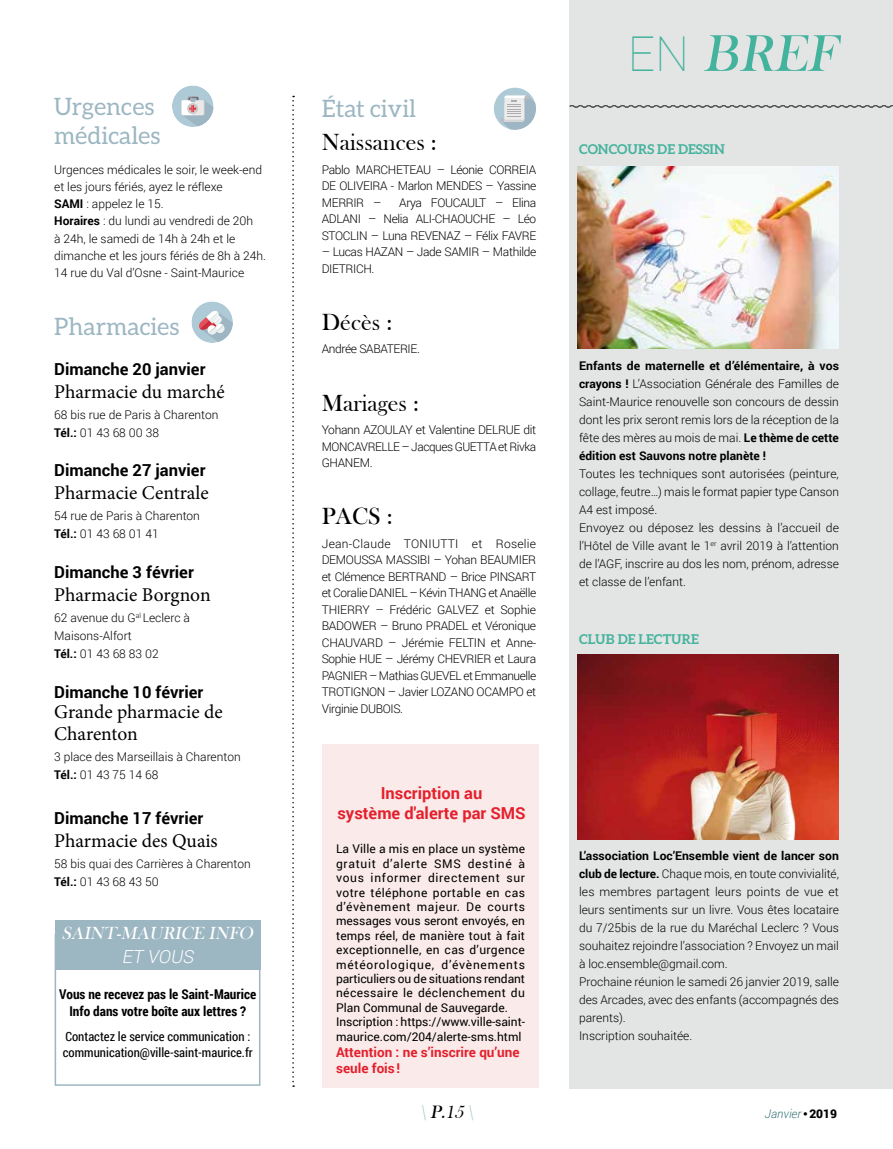
<style>
.page{position:relative;width:893px;height:1149px;background:#fff}
.page>*{position:absolute;margin:0;border:0;box-sizing:border-box;transform-origin:0 0}
.t1{font:italic 53.4px "Bask Old Face";color:#44b39d}
.t2{font:24px/28.8px "Aleo";color:#9cb6c2}
.t3{font:24px "Bask Old Face";color:#000}
.t4{font:19.5px/21.6px "Minion Pro";letter-spacing:-.005em;color:#000}
.t5{font:italic 18.45px "Bask Old Face";color:#000}
.t6{font:italic 18px "Bask Old Face";color:#fff}
.t7{font:italic 300 18px "Roboto";color:#fff}
.t8{font:700 16.5px "Roboto";color:#000}
.t9{font:700 16.5px/19.8px "Roboto";color:#e4202c;text-align:center}
.t10{font:700 13.5px/16.5px "Roboto Condensed";color:#000;text-align:center}
.t11{font:700 13.5px/16.2px "Roboto";color:#e4202c}
.t12{font:700 13.5px "Aleo";color:#44b39d}
.t13{font:12.75px/16.5px "Roboto Condensed";color:#000}
.t14{font:300 12px/18px "Roboto";color:#000}
.t15{font:12px/14.4px "Roboto";letter-spacing:.015em;color:#000}
.t16{font:300 12px/16.5px "Roboto";letter-spacing:-.03em;color:#000}
.t17{font:italic 300 12px "Roboto";color:#36737a}
.s1{font-weight:700}
.s2{font-family:"Roboto";font-weight:100;font-style:normal;font-size:48px}
.s3{color:#9cb6c2}
.s4{font-family:"Bask Old Face";font-weight:400;font-style:normal;color:#000}
.s5{font-weight:900;font-style:normal;color:#000}
</style>
<div class="page">
<div style="left:570px;top:0;width:323px;height:1087px;background:#e3e4e4"></div>
<img style="left:578px;top:166px;width:261px;height:183px">
<img style="left:578px;top:654px;width:261px;height:184px">
<div style="left:323px;top:744px;width:216px;height:343px;background:#faeaea"></div>
<div style="left:172px;top:85px;width:41px;height:42px;background:#afcad7;border-radius:50%"></div>
<svg style="left:181px;top:97px;width:32px;height:30px"></svg>
<div style="left:191px;top:301px;width:42px;height:42px;background:#afcad7;border-radius:50%"></div>
<svg style="left:197px;top:309px;width:36px;height:34px"></svg>
<svg style="left:292px;top:96px;width:2px;height:990px"></svg>
<svg style="left:494px;top:88px;width:42px;height:42px"></svg>
<svg style="left:569px;top:104px;width:324px;height:4px"></svg>
<div style="left:55px;top:933px;width:205px;height:152px;border:2px solid #9cb6c2"></div>
<div style="left:55px;top:920px;width:205px;height:49px;background:#9cb6c2"></div>
<h2 class="t2" style="left:54px;top:91px;width:107px">Urgences médicales</h2>
<p class="t14" style="left:54px;top:160px;width:213px;line-height:17.2px">Urgences médicales le soir, le week-end et les jours fériés, ayez le réflexe<br><span class="s1">SAMI</span> : appelez le 15.<br><span class="s1">Horaires</span> : du lundi au vendredi de 20h<br>à 24h, le samedi de 14h à 24h et le dimanche et les jours fériés de 8h à 24h.<br>14 rue du Val d’Osne - Saint-Maurice</p>
<h2 class="t2" style="left:54px;top:311px;width:126px">Pharmacies</h2>
<h3 class="t8" style="left:54px;top:357px;width:153px">Dimanche 20 janvier</h3>
<h3 class="t4" style="left:54px;top:380px;width:172px">Pharmacie du marché</h3>
<p class="t14" style="left:54px;top:405px;width:166px">68 bis rue de Paris à Charenton<br><span class="s1">Tél.:</span> 01 43 68 00 38</p>
<h3 class="t8" style="left:54px;top:458px;width:153px">Dimanche 27 janvier</h3>
<h3 class="t4" style="left:54px;top:482px;width:156px">Pharmacie Centrale</h3>
<p class="t14" style="left:54px;top:506px;width:147px">54 rue de Paris à Charenton<br><span class="s1">Tél.:</span> 01 43 68 01 41</p>
<h3 class="t8" style="left:54px;top:560px;width:141px">Dimanche 3 février</h3>
<h3 class="t4" style="left:54px;top:584px;width:158px">Pharmacie Borgnon</h3>
<p class="t14" style="left:54px;top:608px;width:137px">62 avenue du G<sup>al</sup> Leclerc à<br>Maisons-Alfort<br><span class="s1">Tél.:</span> 01 43 68 83 02</p>
<h3 class="t8" style="left:54px;top:680px;width:151px">Dimanche 10 février</h3>
<h3 class="t4" style="left:54px;top:701px;width:170px">Grande pharmacie de<br>Charenton</h3>
<p class="t14" style="left:54px;top:747px;width:188px">3 place des Marseillais à Charenton<br><span class="s1">Tél.:</span> 01 43 75 14 68</p>
<h3 class="t8" style="left:54px;top:806px;width:151px">Dimanche 17 février</h3>
<h3 class="t4" style="left:54px;top:829px;width:165px">Pharmacie des Quais</h3>
<p class="t14" style="left:54px;top:853px;width:198px">58 bis quai des Carrières à Charenton<br><span class="s1">Tél.:</span> 01 43 68 43 50</p>
<h3 class="t6" style="left:62px;top:922px;width:196px">SAINT-MAURICE INFO</h3>
<h3 class="t7" style="left:122px;top:944px;width:77px">ET VOUS</h3>
<p class="t10" style="left:59px;top:985px;width:198px">Vous ne recevez pas le Saint-Maurice<br>Info dans votre boîte aux lettres ?</p>
<p class="t13" style="left:63px;top:1027px;width:192px">Contactez le service communication : communication@ville-saint-maurice.fr</p>
<h2 class="t2" style="left:322px;top:93px;width:96px">État civil</h2>
<h2 class="t3" style="left:322px;top:129px;width:117px">Naissances :</h2>
<p class="t14" style="left:322px;top:161px;width:216px;line-height:16.5px;text-align:justify">Pablo MARCHETEAU – Léonie CORREIA DE OLIVEIRA - Marlon MENDES – Yassine MERRIR –</p>
<p class="t14" style="left:322px;top:194px;width:216px;line-height:16.5px;text-align:justify;text-indent:77px">Arya FOUCAULT – Elina ADLANI – Nelia ALI-CHAOUCHE – Léo STOCLIN – Luna REVENAZ – Félix FAVRE</p>
<p class="t16" style="left:322px;top:243px;width:216px">– Lucas HAZAN – Jade SAMIR – Mathilde<br>DIETRICH.</p>
<h2 class="t3" style="left:322px;top:309px;width:72px">Décès :</h2>
<p class="t16" style="left:322px;top:340px;width:100px">Andrée SABATERIE.</p>
<h2 class="t3" style="left:322px;top:389px;width:99px">Mariages :</h2>
<p class="t14" style="left:322px;top:421px;width:216px;line-height:16.5px;text-align:justify">Yohann AZOULAY et Valentine DELRUE dit MONCAVRELLE – Jacques GUETTA et Rivka GHANEM.</p>
<h2 class="t3" style="left:322px;top:503px;width:72px">PACS :</h2>
<p class="t14" style="left:322px;top:534px;width:216px;line-height:16.5px;text-align:justify">Jean-Claude TONIUTTI et Roselie DEMOUSSA MASSIBI – Yohan BEAUMIER et Clémence BERTRAND – Brice PINSART et Coralie DANIEL – Kévin THANG et Anaëlle THIERRY – Frédéric GALVEZ et Sophie BADOWER – Bruno PRADEL et Véronique CHAUVARD – Jérémie FELTIN et Anne-Sophie HUE – Jérémy CHEVRIER et Laura PAGNIER – Mathias GUEVEL et Emmanuelle TROTIGNON – Javier LOZANO OCAMPO et Virginie DUBOIS.</p>
<h3 class="t9" style="left:337px;top:782px;width:190px">Inscription au<br>système d'alerte par SMS</h3>
<p class="t15" style="left:336px;top:841px;width:191px">La Ville a mis en place un système gratuit d’alerte SMS destiné à vous informer directement sur votre téléphone portable en cas d’évènement majeur. De courts messages vous seront envoyés, en temps réel, de manière tout à fait exceptionnelle, en cas d’urgence météorologique, d’évènements particuliers ou de situations rendant nécessaire le déclenchement du Plan Communal de Sauvegarde.<br>Inscription : https://www.ville-saint&shy;maurice.com/204/alerte-sms.html</p>
<p class="t11" style="left:336px;top:1043px;width:185px">Attention : ne s’inscrire qu’une seule fois!</p>
<h1 class="t1" style="left:628px;top:24px;width:220px"><span class="s2">E N</span> BREF</h1>
<p class="t12" style="left:579px;top:141px;width:147px">CONCOURS DE DESSIN</p>
<p class="t14" style="left:579px;top:356px;width:261px;text-align:justify"><span class="s1">Enfants de maternelle et d’élémentaire, à vos crayons !</span> L’Association Générale des Familles de Saint-Maurice renouvelle son concours de dessin dont les prix seront remis lors de la réception de la fête des mères au mois de mai. <span class="s1">Le thème de cette édition est Sauvons notre planète !</span></p>
<p class="t14" style="left:579px;top:464px;width:261px">Toutes les techniques sont autorisées (peinture, collage, feutre…) mais le format papier type Canson A4 est imposé.<br>Envoyez ou déposez les dessins à l’accueil de l’Hôtel de Ville avant le 1<sup>er</sup> avril 2019 à l’attention de l’AGF, inscrire au dos les nom, prénom, adresse et classe de l’enfant.</p>
<p class="t12" style="left:579px;top:631px;width:121px">CLUB DE LECTURE</p>
<p class="t14" style="left:579px;top:846px;width:261px"><span class="s1">L’association Loc’Ensemble vient de lancer son club de lecture.</span> Chaque mois, en toute convivialité, les membres partagent leurs points de vue et leurs sentiments sur un livre. Vous êtes locataire du 7/25bis de la rue du Maréchal Leclerc ? Vous souhaitez rejoindre l’association ? Envoyez un mail à loc.ensemble@gmail.com.<br>Prochaine réunion le samedi 26 janvier 2019, salle des Arcades, avec des enfants (accompagnés des parents).<br>Inscription souhaitée.</p>
<h3 class="t5" style="left:420px;top:1101px;width:54px"><span class="s3">\</span> P.15 <span class="s3">\</span></h3>
<p class="t17" style="left:765px;top:1104px;width:74px">Janvier<span class="s4">•</span><span class="s5">2019</span></p>
</div>
